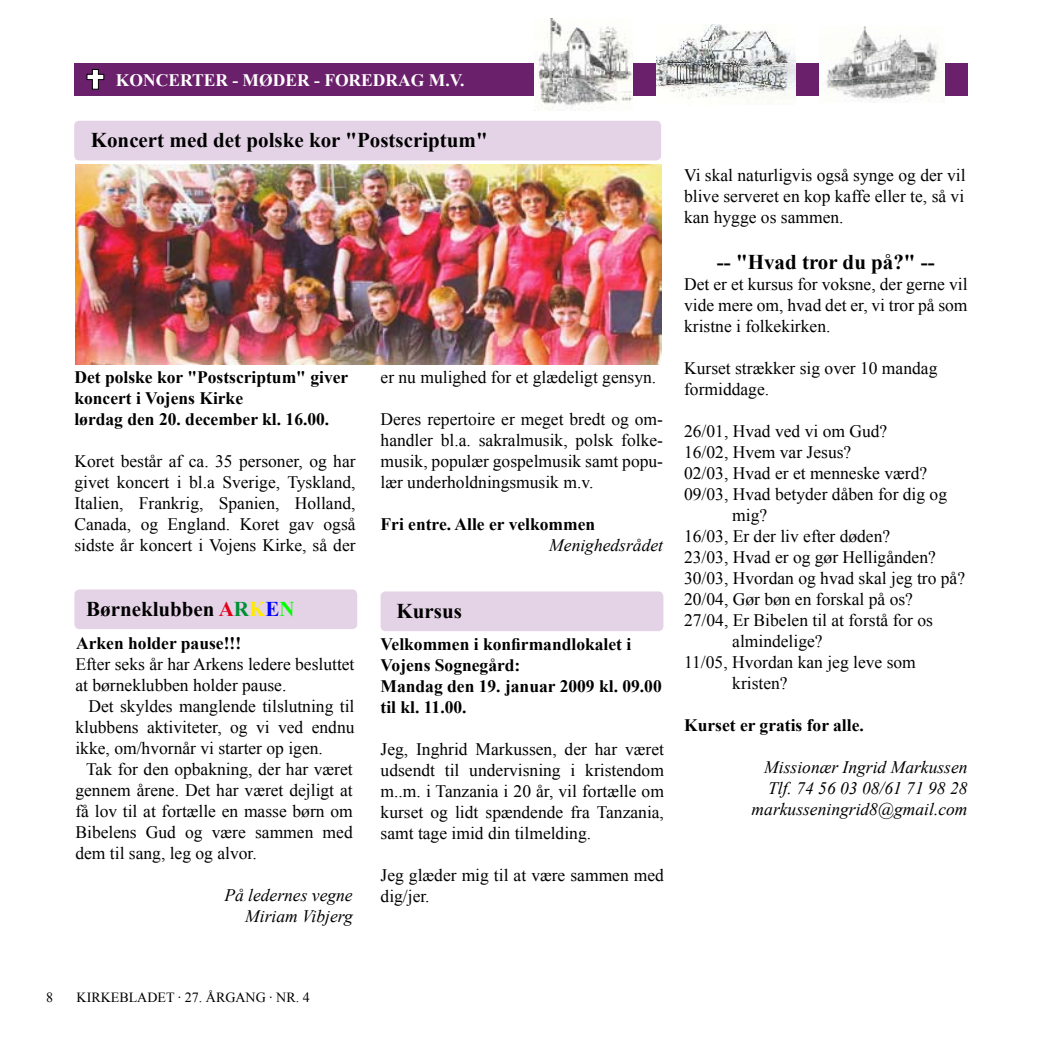
<style>
.page{position:relative;width:1042px;height:1042px;background:#fff}
.page>*{position:absolute;margin:0;border:0;box-sizing:border-box;transform-origin:0 0}
.t1{font:700 21px "Times New Roman";color:#000}
.t2{font:17.5px/21px "Times New Roman";color:#000;text-align:justify}
.t3{font:700 17.5px/21px "Times New Roman";color:#000}
.t4{font:italic 17.5px/21px "Times New Roman";color:#000;text-align:right}
.t5{font:700 17.5px "Times New Roman";color:#fff}
.t6{font:14px "Times New Roman";color:#000}
.s1{color:#e2001a}
.s2{color:#009036}
.s3{color:#ffec00}
.s4{color:#00f}
.s5{color:#0f0}
</style>
<div class="page">
<div style="left:74px;top:63px;width:893px;height:33px;background:#6b206b"></div>
<svg style="left:87px;top:69px;width:17px;height:20px"></svg>
<img style="left:819px;top:26px;width:125px;height:76px">
<div style="left:74px;top:589px;width:283px;height:40px;background:#e4d3e6;border-radius:5px"></div>
<div style="left:74px;top:121px;width:587px;height:39px;background:#e4d3e6;border-radius:5px"></div>
<img style="left:534px;top:18px;width:98px;height:93px">
<img style="left:656px;top:25px;width:140px;height:74px">
<img style="left:76px;top:165px;width:585px;height:199px">
<div style="left:380px;top:591px;width:283px;height:40px;background:#e4d3e6;border-radius:5px"></div>
<p class="t5" style="left:116px;top:68px;width:350px">Koncerter - møder - foredrag m.v.</p>
<p class="t1" style="left:91px;top:126px;width:398px">Koncert med det polske kor "Postscriptum"</p>
<p class="t3" style="left:74px;top:366px;width:275px">Det polske kor "Postscriptum" giver koncert i Vojens Kirke<br>lørdag den 20. december kl. 16.00.</p>
<p class="t2" style="left:74px;top:450px;width:283px">Koret består af ca. 35 personer, og har givet koncert i bl.a Sverige, Tyskland, Italien, Frankrig, Spanien, Holland, Canada, og England. Koret gav også sidste år koncert i Vojens Kirke, så der</p>
<p class="t1" style="left:86px;top:594px;width:209px">Børneklubben <span class="s1">A</span><span class="s2">R</span><span class="s3">K</span><span class="s4">E</span><span class="s5">N</span></p>
<p class="t3" style="left:76px;top:632px;width:166px">Arken holder pause!!!</p>
<p class="t2" style="left:75px;top:653px;width:280px">Efter seks år har Arkens ledere besluttet at børneklubben holder pause.</p>
<p class="t2" style="left:75px;top:695px;width:280px;text-indent:13px">Det skyldes manglende tilslutning til klubbens aktiviteter, og vi ved endnu ikke, om/hvornår vi starter op igen.</p>
<p class="t2" style="left:75px;top:758px;width:279px;text-indent:11px">Tak for den opbakning, der har været gennem årene. Det har været dejligt at få lov til at fortælle en masse børn om Bibelens Gud og være sammen med dem til sang, leg og alvor.</p>
<p class="t4" style="left:224px;top:884px;width:130px">På ledernes vegne<br>Miriam Vibjerg</p>
<p class="t2" style="left:380px;top:367px;width:277px">er nu mulighed for et glædeligt gensyn.</p>
<p class="t2" style="left:380px;top:409px;width:284px">Deres repertoire er meget bredt og om&shy;handler bl.a. sakralmusik, polsk folke&shy;musik, populær gospelmusik samt popu&shy;lær underholdningsmusik m.v.</p>
<p class="t3" style="left:380px;top:513px;width:216px">Fri entre. Alle er velkommen</p>
<p class="t4" style="left:549px;top:534px;width:115px">Menighedsrådet</p>
<p class="t1" style="left:397px;top:596px;width:67px">Kursus</p>
<p class="t3" style="left:380px;top:633px;width:283px">Velkommen i konfirmandlokalet i<br>Vojens Sognegård:<br>Mandag den 19. januar 2009 kl. 09.00 til kl. 11.00.</p>
<p class="t2" style="left:380px;top:738px;width:285px">Jeg, Inghrid Markussen, der har været udsendt til undervisning i kristendom m..m. i Tanzania i 20 år, vil fortælle om kurset og lidt spændende fra Tanzania, samt tage imid din tilmelding.</p>
<p class="t2" style="left:380px;top:864px;width:285px">Jeg glæder mig til at være sammen med dig/jer.</p>
<p class="t2" style="left:684px;top:164px;width:283px">Vi skal naturligvis også synge og der vil blive serveret en kop kaffe eller te, så vi kan hygge os sammen.</p>
<p class="t1" style="left:717px;top:247px;width:219px">-- "Hvad tror du på?" --</p>
<p class="t2" style="left:684px;top:273px;width:285px">Det er et kursus for voksne, der gerne vil vide mere om, hvad det er, vi tror på som kristne i folkekirken.</p>
<p class="t2" style="left:684px;top:357px;width:255px">Kurset strækker sig over 10 mandag formiddage.</p>
<p class="t2" style="left:684px;top:420px;width:205px">26/01, Hvad ved vi om Gud?</p>
<p class="t2" style="left:684px;top:441px;width:169px">16/02, Hvem var Jesus?</p>
<p class="t2" style="left:684px;top:462px;width:245px">02/03, Hvad er et menneske værd?</p>
<p class="t2" style="left:684px;top:483px;width:264px">09/03, Hvad betyder dåben for dig og</p>
<p class="t2" style="left:732px;top:504px;width:36px">mig?</p>
<p class="t2" style="left:684px;top:525px;width:208px">16/03, Er der liv efter døden?</p>
<p class="t2" style="left:684px;top:546px;width:253px">23/03, Hvad er og gør Helligånden?</p>
<p class="t2" style="left:684px;top:567px;width:282px">30/03, Hvordan og hvad skal jeg tro på?</p>
<p class="t2" style="left:684px;top:588px;width:230px">20/04, Gør bøn en forskal på os?</p>
<p class="t2" style="left:684px;top:609px;width:250px">27/04, Er Bibelen til at forstå for os</p>
<p class="t2" style="left:732px;top:630px;width:92px">almindelige?</p>
<p class="t2" style="left:684px;top:651px;width:233px">11/05, Hvordan kan jeg leve som</p>
<p class="t2" style="left:732px;top:672px;width:57px">kristen?</p>
<p class="t3" style="left:684px;top:714px;width:181px">Kurset er gratis for alle.</p>
<p class="t4" style="left:751px;top:756px;width:217px">Missionær Ingrid Markussen<br>Tlf. 74 56 03 08/61 71 98 28 markusseningrid8@gmail.com</p>
<p class="t6" style="left:77px;top:988px;width:235px">KIRKEBLADET · 27. Årgang · nr. 4</p>
</div>
